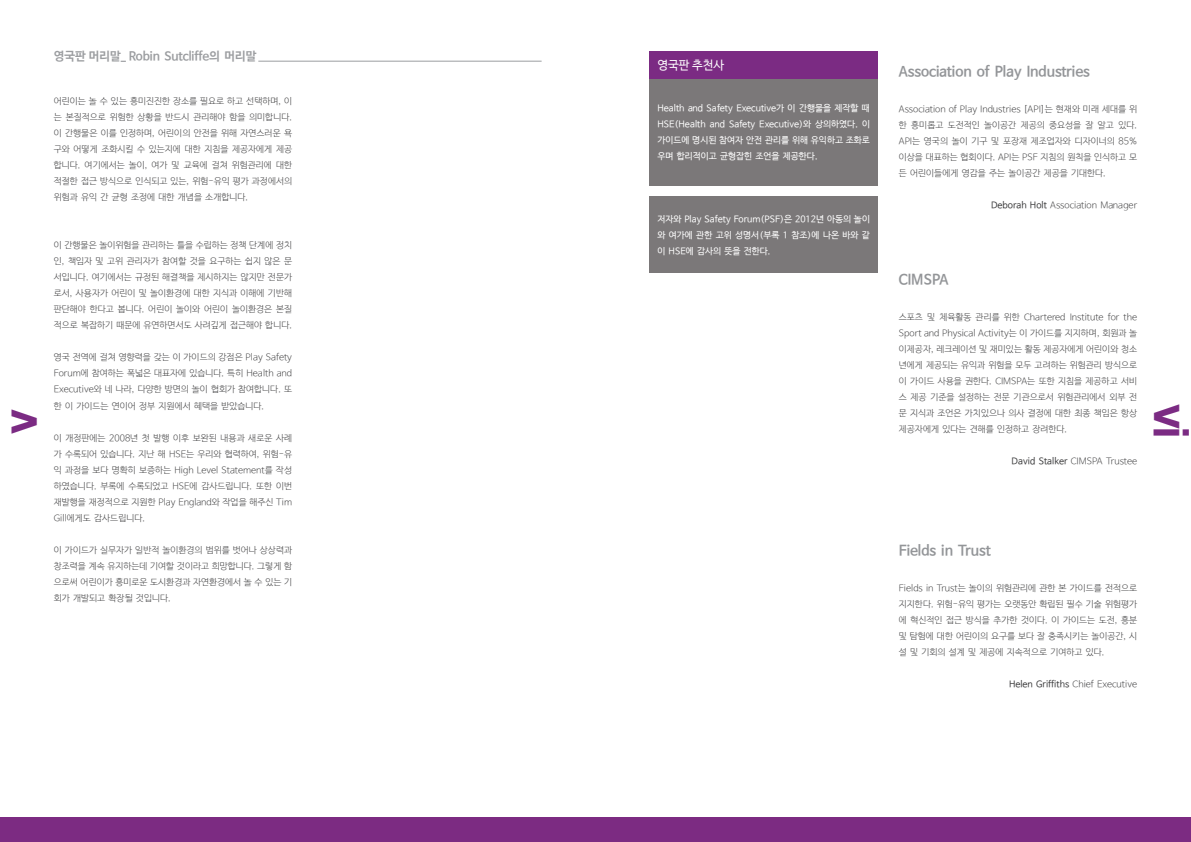
<style>
.page{position:relative;width:1191px;height:842px;background:#fff}
.page>*{position:absolute;margin:0;border:0;box-sizing:border-box;transform-origin:0 0}
.t1{font:45px "YDIYGO360";color:#7b2b83}
.회색_소제목_글자{font:700 14px "Nanum Barun Gothic";color:#939598}
.단락2_그레이__제목{font:700 12px "Nanum Barun Gothic";color:#9b9da0}
.t2{font:12px "Nanum Barun Gothic";color:#fff}
.새스타일{font:300 9px/16px "Nanum Barun Gothic";color:#3e3e3f;text-align:justify}
.단락1_블랙__내용{font:300 9px/16px "Nanum Barun Gothic";color:#3e3e3f;text-align:justify}
.회색박스_안_글자{font:9px/16px "Nanum Barun Gothic";color:#fff;text-align:justify}
.t3{font:9px "Nanum Barun Gothic";color:#3e3e3f}
.s1{font-weight:400}
.s2{font-weight:300}
</style>
<div class="page">
<hr style="left:258px;top:61px;width:283px;height:1px;background:#9b9da0">
<div style="left:0;top:818px;width:1191px;height:24px;background:#7c2b82"></div>
<div style="left:649px;top:51px;width:229px;height:135px;background:#7b7879"></div>
<div style="left:649px;top:197px;width:229px;height:76px;background:#7b7879"></div>
<div style="left:649px;top:51px;width:229px;height:27px;background:#7b2b83"></div>
<p class="t1" style="left:-7px;top:443px;width:46px;rotate:-90deg">ⅴ</p>
<p class="단락2_그레이__제목" style="left:54px;top:50px;width:204px">영국판 머리말_ Robin Sutcliffe의 머리말</p>
<p class="새스타일" style="left:54px;top:94px;width:240px">어린이는 놀 수 있는 흥미진진한 장소를 필요로 하고 선택하며, 이 는 본질적으로 위험한 상황을 반드시 관리해야 함을 의미합니다. 이 간행물은 이를 인정하며, 어린이의 안전을 위해 자연스러운 욕 구와 어떻게 조화시킬 수 있는지에 대한 지침을 제공자에게 제공 합니다. 여기에서는 놀이, 여가 및 교육에 걸쳐 위험관리에 대한 적절한 접근 방식으로 인식되고 있는, 위험-유익 평가 과정에서의 위험과 유익 간 균형 조정에 대한 개념을 소개합니다.</p>
<p class="새스타일" style="left:54px;top:238px;width:240px">이 간행물은 놀이위험을 관리하는 틀을 수립하는 정책 단계에 정치 인, 책임자 및 고위 관리자가 참여할 것을 요구하는 쉽지 않은 문 서입니다. 여기에서는 규정된 해결책을 제시하지는 않지만 전문가 로서, 사용자가 어린이 및 놀이환경에 대한 지식과 이해에 기반해 판단해야 한다고 봅니다. 어린이 놀이와 어린이 놀이환경은 본질 적으로 복잡하기 때문에 유연하면서도 사려깊게 접근해야 합니다.</p>
<p class="새스타일" style="left:54px;top:350px;width:240px">영국 전역에 걸쳐 영향력을 갖는 이 가이드의 강점은 Play Safety Forum에 참여하는 폭넓은 대표자에 있습니다. 특히 Health and Executive와 네 나라, 다양한 방면의 놀이 협회가 참여합니다. 또 한 이 가이드는 연이어 정부 지원에서 혜택을 받았습니다.</p>
<p class="새스타일" style="left:54px;top:430px;width:240px">이 개정판에는 2008년 첫 발행 이후 보완된 내용과 새로운 사례 가 수록되어 있습니다. 지난 해 HSE는 우리와 협력하여, 위험-유 익 과정을 보다 명확히 보증하는 High Level Statement를 작성 하였습니다. 부록에 수록되었고 HSE에 감사드립니다. 또한 이번 재발행을 재정적으로 지원한 Play England와 작업을 해주신 Tim Gill에게도 감사드립니다.</p>
<p class="새스타일" style="left:54px;top:542px;width:240px">이 가이드가 실무자가 일반적 놀이환경의 범위를 벗어나 상상력과 창조력을 계속 유지하는데 기여할 것이라고 희망합니다. 그렇게 함 으로써 어린이가 흥미로운 도시환경과 자연환경에서 놀 수 있는 기 회가 개발되고 확장될 것입니다.</p>
<p class="t2" style="left:657px;top:59px;width:68px">영국판 추천사</p>
<p class="회색박스_안_글자" style="left:657px;top:100px;width:214px">Health and Safety Executive가 이 간행물을 제작할 때 HSE(Health and Safety Executive)와 상의하였다. 이 가이드에 명시된 참여자 안전 관리를 위해 유익하고 조화로 우며 합리적이고 균형잡힌 조언을 제공한다.</p>
<p class="회색박스_안_글자" style="left:657px;top:212px;width:214px">저자와 Play Safety Forum(PSF)은 2012년 아동의 놀이 와 여가에 관한 고위 성명서(부록 1 참조)에 나온 바와 같 이 HSE에 감사의 뜻을 전한다.</p>
<p class="회색_소제목_글자" style="left:899px;top:64px;width:192px">Association of Play Industries</p>
<p class="단락1_블랙__내용" style="left:899px;top:101px;width:240px">Association of Play Industries [API]는 현재와 미래 세대를 위 한 흥미롭고 도전적인 놀이공간 제공의 중요성을 잘 알고 있다.<br>API는 영국의 놀이 기구 및 포장재 제조업자와 디자이너의 85% 이상을 대표하는 협회이다. API는 PSF 지침의 원칙을 인식하고 모 든 어린이들에게 영감을 주는 놀이공간 제공을 기대한다.</p>
<p class="단락1_블랙__내용" style="left:991px;top:198px;width:147px"><span class="s1">Deborah Holt</span> Association Manager</p>
<p class="회색_소제목_글자" style="left:899px;top:272px;width:51px">CIMSPA</p>
<p class="단락1_블랙__내용" style="left:899px;top:310px;width:240px">스포츠 및 체육활동 관리를 위한 Chartered Institute for the Sport and Physical Activity는 이 가이드를 지지하며, 회원과 놀 이제공자, 레크레이션 및 재미있는 활동 제공자에게 어린이와 청소 년에게 제공되는 유익과 위험을 모두 고려하는 위험관리 방식으로 이 가이드 사용을 권한다. CIMSPA는 또한 지침을 제공하고 서비 스 제공 기준을 설정하는 전문 기관으로서 위험관리에서 외부 전 문 지식과 조언은 가치있으나 의사 결정에 대한 최종 책임은 항상 제공자에게 있다는 견해를 인정하고 장려한다.</p>
<p class="단락1_블랙__내용" style="left:1011px;top:454px;width:127px"><span class="s1">David Stalker</span> CIMSPA Trustee</p>
<p class="t1" style="left:1198px;top:398px;width:46px;rotate:90deg">ⅵ</p>
<p class="회색_소제목_글자" style="left:899px;top:543px;width:93px">Fields in Trust</p>
<p class="단락1_블랙__내용" style="left:899px;top:580px;width:240px">Fields in Trust는 놀이의 위험관리에 관한 본 가이드를 전적으로 지지한다. 위험-유익 평가는 오랫동안 확립된 필수 기술 위험평가 에 혁신적인 접근 방식을 추가한 것이다. 이 가이드는 도전, 흥분 및 탐험에 대한 어린이의 요구를 보다 잘 충족시키는 놀이공간, 시 설 및 기회의 설계 및 제공에 지속적으로 기여하고 있다.</p>
<p class="t3" style="left:1009px;top:679px;width:130px">Helen Griffiths <span class="s2">Chief Executive</span></p>
</div>
